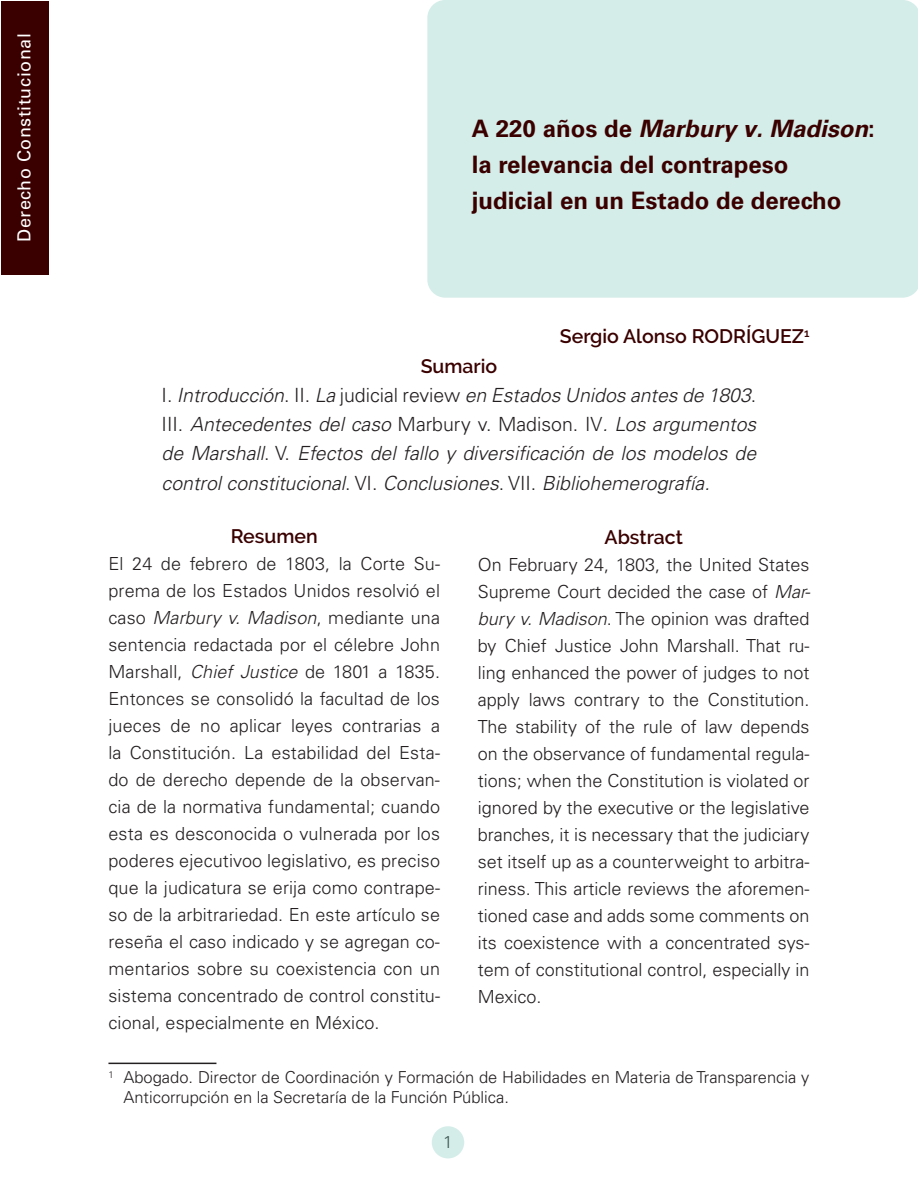
<style>
.page{position:relative;width:918px;height:1188px;background:#fff}
.page>*{position:absolute;margin:0;border:0;box-sizing:border-box;transform-origin:0 0}
.t1{font:700 24px/36px "Univers LT Std";color:#3a0000}
.t2{font:italic 700 24px "Univers";color:#3a0000}
.t3{font:italic 300 19.5px/29.2px "Univers LT Std";color:#231f20;text-align:justify}
.t4{font:600 19.5px "Raleway";color:#3a0000}
.t5{font:300 18px/27px "Univers LT Std";color:#231f20;text-align:justify}
.t6{font:18px "Univers LT Std";letter-spacing:.03em;color:#fff}
.t7{font:300 17.25px "Univers LT Std";color:#000001}
.t8{font:300 16.5px/19.8px "Univers LT Std";color:#231f20}
.s1{font-family:"Univers LT Std";font-style:normal}
.s2{font-style:normal}
.s3{font-style:italic}
</style>
<div class="page">
<hr style="left:108px;top:1063px;width:108px;height:1px;background:#231f20">
<div style="left:427px;top:0;width:491px;height:298px;background:#d4ede8"></div>
<div style="left:1px;top:1px;width:47px;height:273px;background:#3a0000"></div>
<div style="left:432px;top:1126px;width:32px;height:32px;background:#d4ede8;border-radius:50%"></div>
<p class="t6" style="left:13px;top:242px;width:210px;rotate:-90deg">Derecho Constitucional</p>
<h1 class="t2" style="left:472px;top:115px;width:404px"><span class="s1">A 220 años de</span> Marbury v. Madison<span class="s1">:</span></h1>
<h1 class="t1" style="left:472px;top:147px;width:371px">la relevancia del contrapeso judicial en un Estado de derecho</h1>
<p class="t4" style="left:560px;top:325px;width:251px">Sergio Alonso RODRÍGUEZ<sup>1</sup></p>
<p class="t4" style="left:421px;top:355px;width:78px">Sumario</p>
<p class="t3" style="left:162px;top:381px;width:596px"><span class="s2">I.</span> Introducción<span class="s2">. II.</span> La <span class="s2">judicial review</span> en Estados Unidos antes de 1803<span class="s2">.<br>III.</span> Antecedentes del caso <span class="s2">Marbury v. Madison. IV</span>. Los argumentos de Marshall<span class="s2">. V.</span> Efectos del fallo y diversificación de los modelos de control constitucional<span class="s2">. VI.</span> Conclusiones<span class="s2">. VII.</span> Bibliohemerografía.</p>
<p class="t4" style="left:231px;top:525px;width:89px">Resumen</p>
<p class="t5" style="left:108px;top:551px;width:333px">El 24 de febrero de 1803, la Corte Su&shy;prema de los Estados Unidos resolvió el caso <span class="s3">Marbury v. Madison</span>, mediante una sentencia redactada por el célebre John Marshall, <span class="s3">Chief Justice</span> de 1801 a 1835.<br>Entonces se consolidó la facultad de los jueces de no aplicar leyes contrarias a la Constitución. La estabilidad del Esta&shy;do de derecho depende de la observan&shy;cia de la normativa fundamental; cuando esta es desconocida o vulnerada por los poderes ejecutivoo legislativo, es preciso que la judicatura se erija como contrape&shy;so de la arbitrariedad. En este artículo se reseña el caso indicado y se agregan co&shy;mentarios sobre su coexistencia con un sistema concentrado de control constitu&shy;cional, especialmente en México.</p>
<p class="t4" style="left:605px;top:526px;width:80px">Abstract</p>
<p class="t5" style="left:478px;top:551px;width:334px">On February 24, 1803, the United States Supreme Court decided the case of <span class="s3">Mar&shy;bury v. Madison</span>. The opinion was drafted by Chief Justice John Marshall. That ru&shy;ling enhanced the power of judges to not apply laws contrary to the Constitution.<br>The stability of the rule of law depends on the observance of fundamental regula&shy;tions; when the Constitution is violated or ignored by the executive or the legislative branches, it is necessary that the judiciary set itself up as a counterweight to arbitra&shy;riness. This article reviews the aforemen&shy;tioned case and adds some comments on its coexistence with a concentrated sys&shy;tem of constitutional control, especially in Mexico.</p>
<p class="t8" style="left:123px;top:1067px;width:688px;text-indent:-15px"><sup>1</sup> Abogado. Director de Coordinación y Formación de Habilidades en Materia de Transparencia y<br>Anticorrupción en la Secretaría de la Función Pública.</p>
<p class="t7" style="left:443px;top:1131px;width:11px">1</p>
</div>
